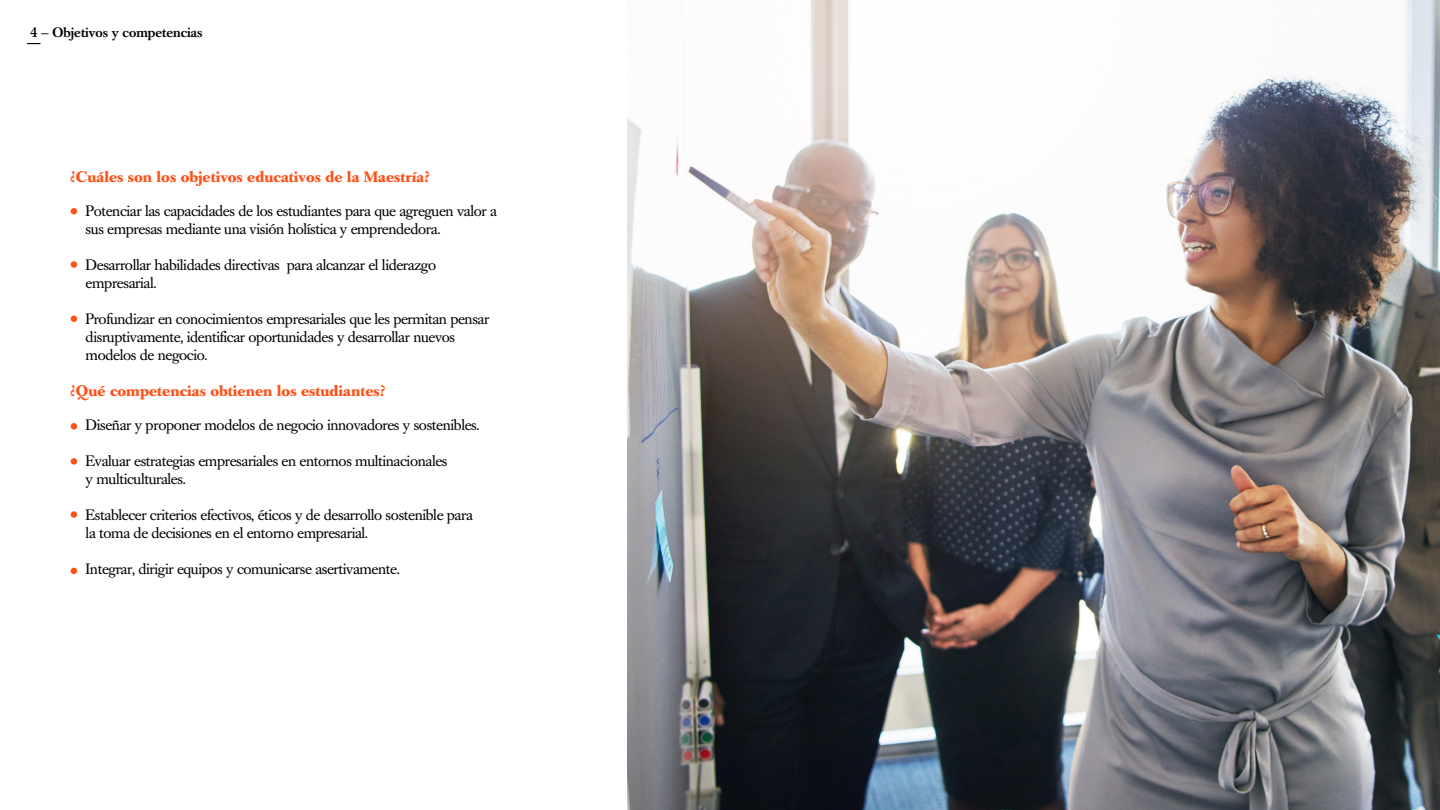
<style>
.page{position:relative;width:1440px;height:810px;background:#fff}
.page>*{position:absolute;margin:0;border:0;box-sizing:border-box;transform-origin:0 0}
.t1{font:15px/18px "Caslon Book BE";letter-spacing:-.025em;color:#000}
.t2{font:700 15px "Caslon Book BE";color:#ff5117}
.t3{font:500 13.5px "Caslon Book BE";color:#000}
</style>
<div class="page">
<img style="left:627px;top:0;width:813px;height:810px">
<div style="left:71px;top:208px;width:6px;height:7px;background:#ff5117;border-radius:50%"></div>
<div style="left:71px;top:261px;width:6px;height:7px;background:#ff5117;border-radius:50%"></div>
<svg style="left:71px;top:316px;width:6px;height:6px"></svg>
<div style="left:71px;top:423px;width:6px;height:7px;background:#ff5117;border-radius:50%"></div>
<div style="left:71px;top:458px;width:6px;height:7px;background:#ff5117;border-radius:50%"></div>
<div style="left:71px;top:511px;width:6px;height:7px;background:#ff5117;border-radius:50%"></div>
<svg style="left:71px;top:568px;width:6px;height:6px"></svg>
<svg style="left:27px;top:43px;width:13px;height:1px"></svg>
<p class="t3" style="left:31px;top:25px;width:173px">4 — Objetivos y competencias</p>
<p class="t2" style="left:71px;top:168px;width:360px">¿Cuáles son los objetivos educativos de la Maestría?</p>
<p class="t1" style="left:86px;top:202px;width:413px">Potenciar las capacidades de los estudiantes para que agreguen valor a sus empresas mediante una visión holística y emprendedora.</p>
<p class="t1" style="left:86px;top:256px;width:352px">Desarrollar habilidades directivas para alcanzar el liderazgo empresarial.</p>
<p class="t1" style="left:86px;top:310px;width:405px">Profundizar en conocimientos empresariales que les permitan pensar disruptivamente, identificar oportunidades y desarrollar nuevos modelos de negocio.</p>
<p class="t2" style="left:71px;top:382px;width:316px">¿Qué competencias obtienen los estudiantes?</p>
<p class="t1" style="left:86px;top:416px;width:395px">Diseñar y proponer modelos de negocio innovadores y sostenibles.</p>
<p class="t1" style="left:86px;top:452px;width:363px">Evaluar estrategias empresariales en entornos multinacionales y multiculturales.</p>
<p class="t1" style="left:86px;top:506px;width:389px">Establecer criterios efectivos, éticos y de desarrollo sostenible para la toma de decisiones en el entorno empresarial.</p>
<p class="t1" style="left:86px;top:560px;width:316px">Integrar, dirigir equipos y comunicarse asertivamente.</p>
</div>
